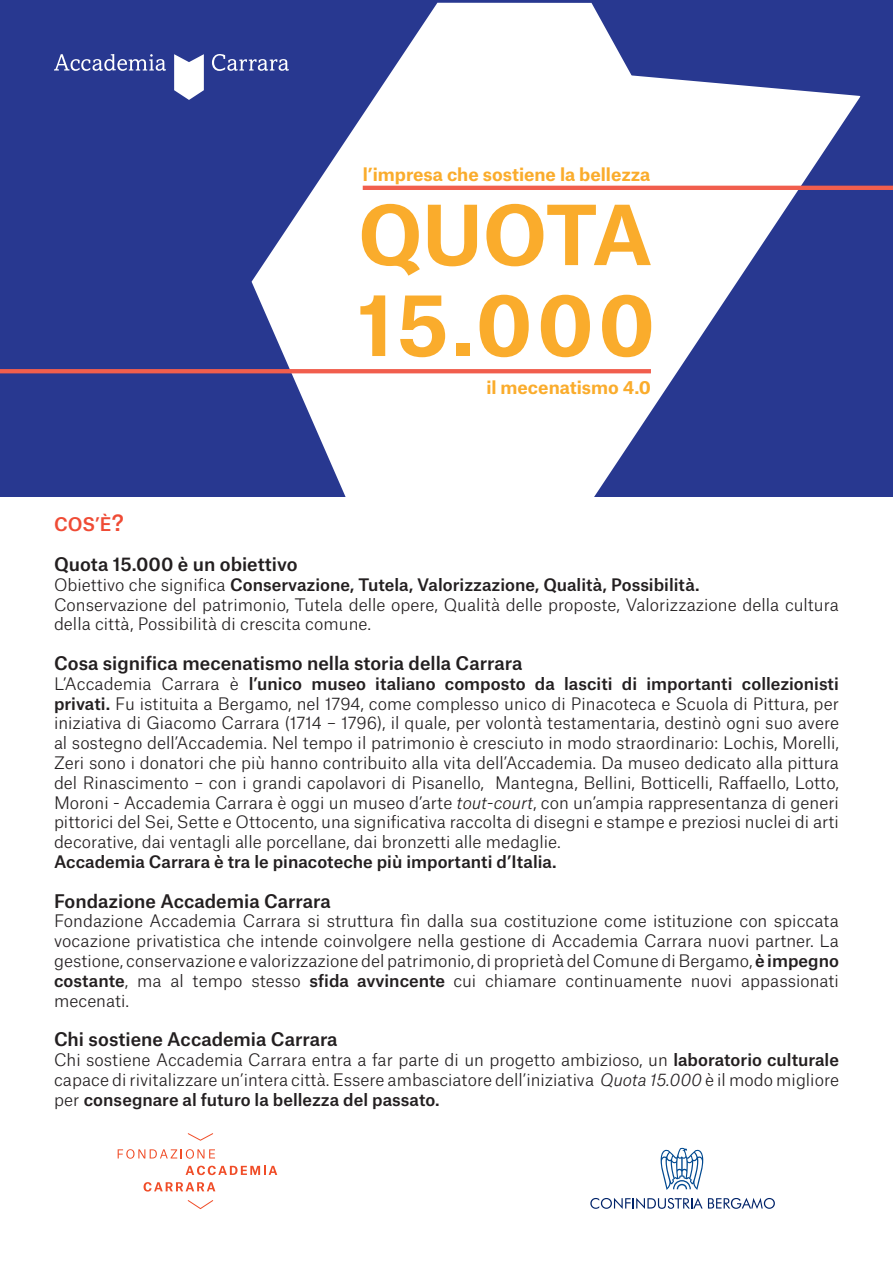
<style>
.page{position:relative;width:893px;height:1263px;background:#fff}
.page>*{position:absolute;margin:0;border:0;box-sizing:border-box;transform-origin:0 0}
.t1{font:500 18px "Atlas Grotesk";color:#231f20}
.t2{font:500 18px "Atlas Grotesk";color:#ef4b35}
.t3{font:700 17.4px "Atlas Grotesk";color:#faac2c}
.t4{font:300 16.5px/19.8px "Atlas Grotesk";color:#231f20;text-align:justify}
.t5{font:500 16.5px "Atlas Grotesk";color:#231f20}
.s1{font-size:21px}
.s2{font-weight:300}
.s3{font-weight:500}
.s4{font-style:italic}
</style>
<div class="page">
<div style="left:0;top:0;width:893px;height:497px;background:#283890"></div>
<svg style="left:252px;top:3px;width:608px;height:494px;fill:#fff"></svg>
<hr style="left:0;top:369px;width:651px;height:4px;background:#f15e4d">
<hr style="left:363px;top:186px;width:530px;height:4px;background:#f15e4d">
<svg style="left:362px;top:204px;width:58px;height:72px"></svg>
<svg style="left:428px;top:205px;width:49px;height:61px"></svg>
<svg style="left:486px;top:204px;width:165px;height:62px"></svg>
<svg style="left:360px;top:295px;width:25px;height:61px"></svg>
<svg style="left:400px;top:295px;width:45px;height:62px"></svg>
<div style="left:456px;top:343px;width:14px;height:13px;background:#faac2c"></div>
<svg style="left:480px;top:295px;width:49px;height:62px"></svg>
<svg style="left:541px;top:295px;width:49px;height:62px"></svg>
<svg style="left:602px;top:295px;width:49px;height:62px"></svg>
<svg style="left:54px;top:54px;width:112px;height:17px"></svg>
<svg style="left:212px;top:54px;width:77px;height:17px"></svg>
<svg style="left:174px;top:54px;width:30px;height:46px"></svg>
<svg style="left:144px;top:1182px;width:71px;height:9px"></svg>
<svg style="left:186px;top:1166px;width:91px;height:9px"></svg>
<svg style="left:118px;top:1149px;width:97px;height:10px"></svg>
<svg style="left:188px;top:1133px;width:25px;height:8px"></svg>
<svg style="left:188px;top:1200px;width:25px;height:9px"></svg>
<svg style="left:590px;top:1198px;width:185px;height:11px"></svg>
<svg style="left:660px;top:1148px;width:44px;height:42px"></svg>
<p class="t3" style="left:363px;top:160px;width:289px">l’impresa che sostiene la bellezza</p>
<p class="t3" style="left:486px;top:373px;width:166px">il mecenatismo 4.0</p>
<p class="t2" style="left:54px;top:510px;width:71px">COS’È<span class="s1">?</span></p>
<p class="t1" style="left:54px;top:549px;width:245px">Quota 15.000 è un obiettivo</p>
<p class="t5" style="left:54px;top:571px;width:647px"><span class="s2">Obiettivo che significa</span> Conservazione, Tutela, Valorizzazione, Qualità, Possibilità.</p>
<p class="t4" style="left:54px;top:593px;width:786px">Conservazione del patrimonio, Tutela delle opere, Qualità delle proposte, Valorizzazione della cultura della città, Possibilità di crescita comune.</p>
<p class="t1" style="left:54px;top:648px;width:470px">Cosa significa mecenatismo nella storia della Carrara</p>
<p class="t4" style="left:54px;top:672px;width:787px">L’Accademia Carrara è <span class="s3">l’unico museo italiano composto da lasciti di importanti collezionisti privati.</span> Fu istituita a Bergamo, nel 1794, come complesso unico di Pinacoteca e Scuola di Pittura, per iniziativa di Giacomo Carrara (1714 – 1796), il quale, per volontà testamentaria, destinò ogni suo avere al sostegno dell’Accademia. Nel tempo il patrimonio è cresciuto in modo straordinario: Lochis, Morelli, Zeri sono i donatori che più hanno contribuito alla vita dell’Accademia. Da museo dedicato alla pittura del Rinascimento – con i grandi capolavori di Pisanello, Mantegna, Bellini, Botticelli, Raffaello, Lotto, Moroni - Accademia Carrara è oggi un museo d’arte <span class="s4">tout-court</span>, con un’ampia rappresentanza di generi pittorici del Sei, Sette e Ottocento, una significativa raccolta di disegni e stampe e preziosi nuclei di arti decorative, dai ventagli alle porcellane, dai bronzetti alle medaglie.</p>
<p class="t5" style="left:54px;top:848px;width:504px">Accademia Carrara è tra le pinacoteche più importanti d’Italia.</p>
<p class="t1" style="left:54px;top:886px;width:278px">Fondazione Accademia Carrara</p>
<p class="t4" style="left:54px;top:910px;width:786px">Fondazione Accademia Carrara si struttura fìn dalla sua costituzione come istituzione con spiccata vocazione privatistica che intende coinvolgere nella gestione di Accademia Carrara nuovi partner. La gestione, conservazione e valorizzazione del patrimonio, di proprietà del Comune di Bergamo, <span class="s3">è impegno costante</span>, ma al tempo stesso <span class="s3">sfida avvincente</span> cui chiamare continuamente nuovi appassionati mecenati.</p>
<p class="t1" style="left:54px;top:1025px;width:285px">Chi sostiene Accademia Carrara</p>
<p class="t4" style="left:54px;top:1048px;width:786px">Chi sostiene Accademia Carrara entra a far parte di un progetto ambizioso, un <span class="s3">laboratorio culturale </span>capace di rivitalizzare un’intera città. Essere ambasciatore dell’iniziativa <span class="s4">Quota 15.000</span> è il modo migliore per <span class="s3">consegnare al futuro la bellezza del passato.</span></p>
</div>
